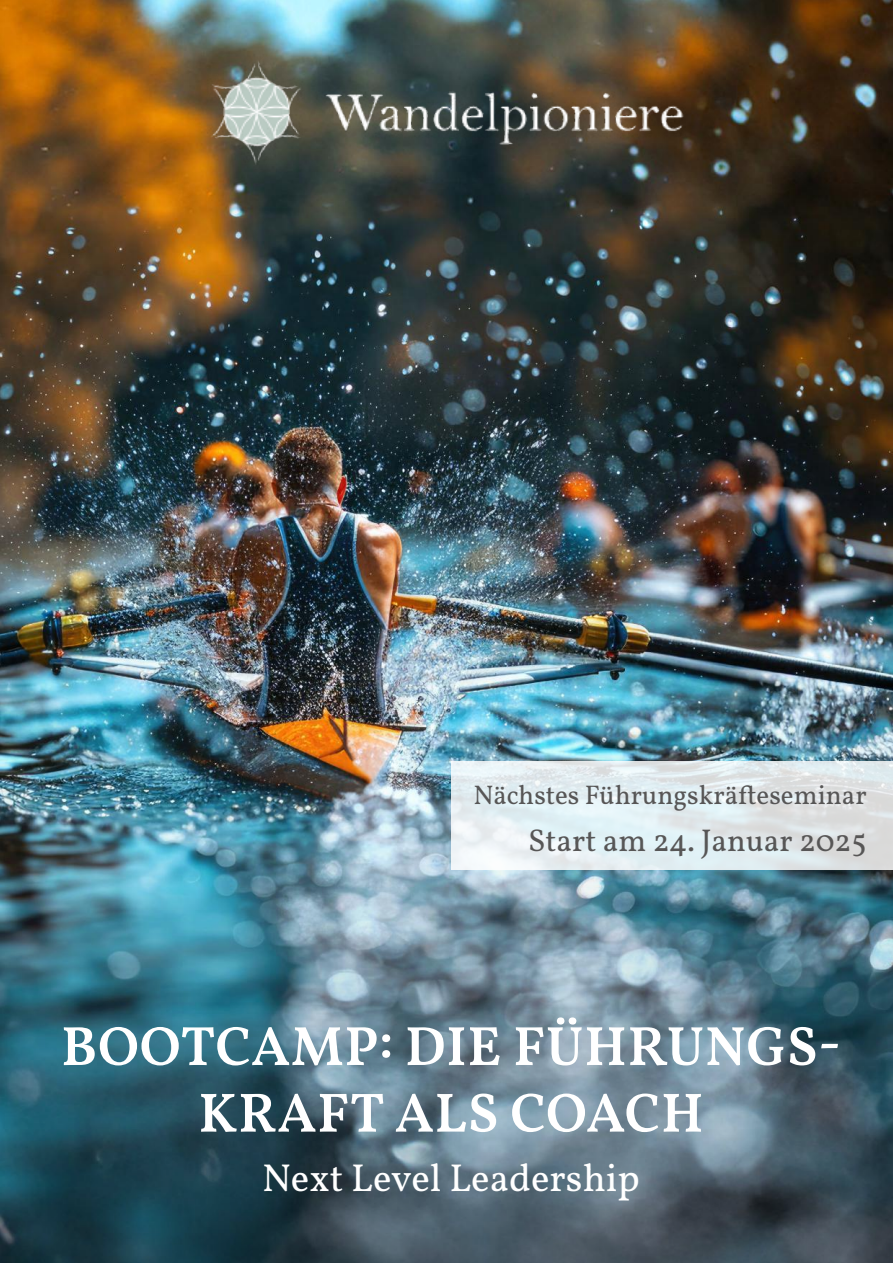
<style>
.page{position:relative;width:893px;height:1263px;background:#fff}
.page>*{position:absolute;margin:0;border:0;box-sizing:border-box;transform-origin:0 0}
.t1{font:600 55.5px/66.6px "Vollkorn";letter-spacing:.01em;color:#fff;text-align:center}
.t2{font:39px "Vollkorn";color:#fff}
.t3{font:31.5px "Vollkorn";color:#575656}
.t4{font:27px "Vollkorn";color:#575656}
</style>
<div class="page">
<img style="left:0;top:0;width:893px;height:800px">
<img style="left:0;top:800px;width:893px;height:463px">
<svg style="left:451px;top:761px;width:442px;height:109px;background:#e2eaed"></svg>
<img style="left:207px;top:54px;width:479px;height:116px">
<p class="t4" style="left:473px;top:774px;width:395px">Nächstes Führungskräfteseminar</p>
<p class="t3" style="left:528px;top:816px;width:340px">Start am 24. Januar 2025</p>
<p class="t1" style="left:61px;top:1009px;width:781px">BOOTCAMP: DIE FÜHRUNGS-<br>KRAFT ALS COACH</p>
<p class="t2" style="left:262px;top:1149px;width:379px">Next Level Leadership</p>
</div>
